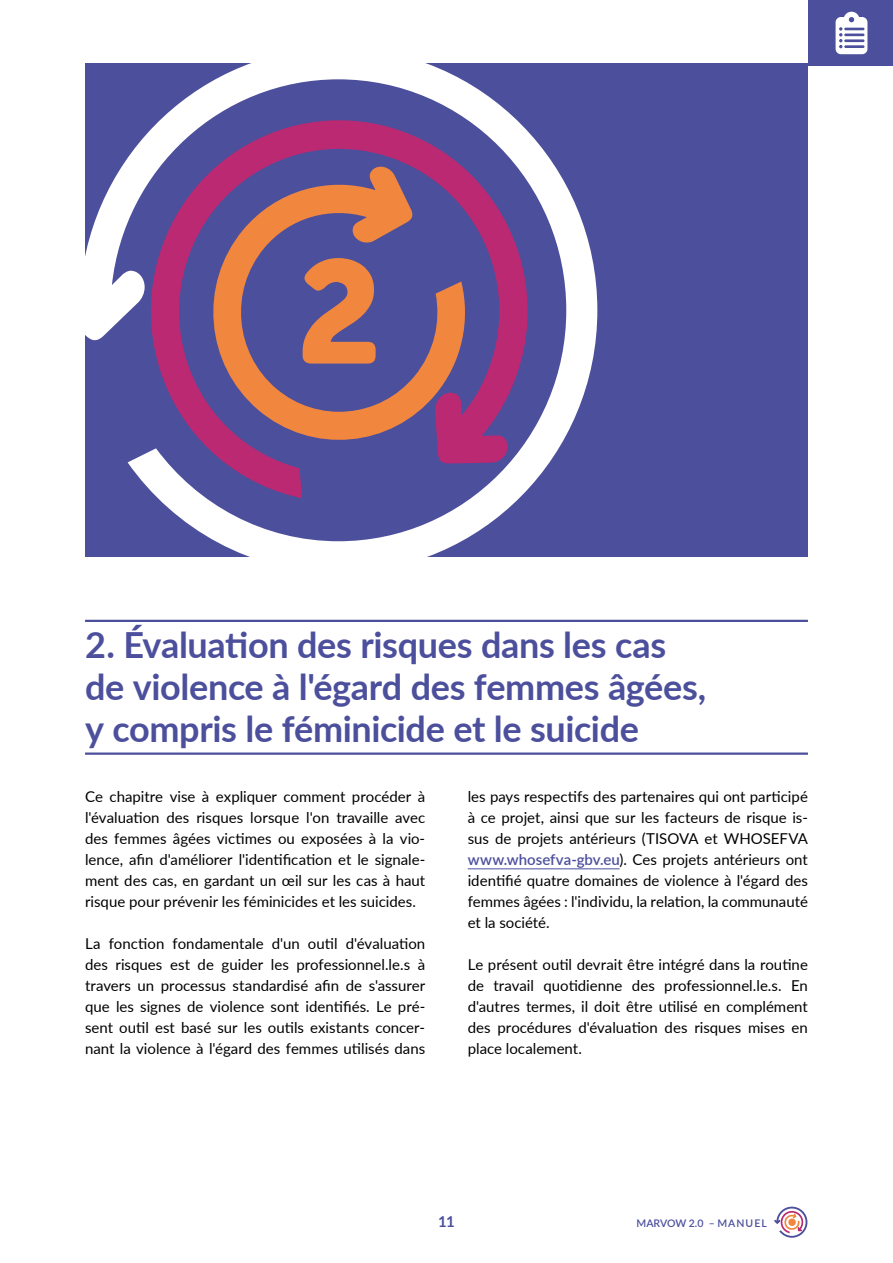
<style>
.page{position:relative;width:893px;height:1263px;background:#fff}
.page>*{position:absolute;margin:0;border:0;box-sizing:border-box;transform-origin:0 0}
.t1{font:145.05px "Museo Sans Rounded 900";color:#f1863e}
.t2{font:700 36px/42px "Lato";letter-spacing:-.01em;color:#4c4f9c}
.t3{font:15px/21px "Lato";color:#000;text-align:justify}
.t4{font:700 15px "Lato";color:#4c4f9c}
.t5{font:600 10.5px "Lato";letter-spacing:.05em;color:#4c4f9c}
.s1{font-weight:600;color:#4c4f9c}
</style>
<div class="page">
<div style="left:808px;top:0;width:85px;height:66px;background:#4c4f9c"></div>
<svg style="left:836px;top:12px;width:31px;height:42px"></svg>
<svg style="left:774px;top:1206px;width:33px;height:32px"></svg>
<hr style="left:85px;top:752px;width:723px;height:3px;background:#4c4f9c">
<hr style="left:85px;top:620px;width:723px;height:2px;background:#4c4f9c">
<hr style="left:468px;top:868px;width:152px;height:1px;background:#4c4f9c">
<div style="left:85px;top:64px;width:723px;height:493px;background:#4c4f9c"></div>
<svg style="left:85px;top:63px;width:512px;height:494px"></svg>
<svg style="left:124px;top:93px;width:419px;height:405px"></svg>
<svg style="left:198px;top:165px;width:273px;height:290px"></svg>
<h1 class="t1" style="left:297px;top:229px;width:86px">2</h1>
<h2 class="t2" style="left:85px;top:623px;width:623px">2. Évaluation des risques dans les cas de violence à l'égard des femmes âgées, y compris le féminicide et le suicide</h2>
<p class="t3" style="left:85px;top:786px;width:342px">Ce chapitre vise à expliquer comment procéder à l'évaluation des risques lorsque l'on travaille avec des femmes âgées victimes ou exposées à la vio&shy;lence, afin d'améliorer l'identification et le signale&shy;ment des cas, en gardant un œil sur les cas à haut risque pour prévenir les féminicides et les suicides.</p>
<p class="t3" style="left:85px;top:933px;width:342px">La fonction fondamentale d'un outil d'évaluation des risques est de guider les professionnel.le.s à travers un processus standardisé afin de s'assurer que les signes de violence sont identifiés. Le pré&shy;sent outil est basé sur les outils existants concer&shy;nant la violence à l'égard des femmes utilisés dans</p>
<p class="t3" style="left:468px;top:786px;width:342px">les pays respectifs des partenaires qui ont participé à ce projet, ainsi que sur les facteurs de risque is&shy;sus de projets antérieurs (TISOVA et WHOSEFVA <span class="s1">www.whosefva-gbv.eu</span>). Ces projets antérieurs ont identifié quatre domaines de violence à l'égard des femmes âgées : l'individu, la relation, la communauté et la société.</p>
<p class="t3" style="left:468px;top:954px;width:342px">Le présent outil devrait être intégré dans la routine de travail quotidienne des professionnel.le.s. En d'autres termes, il doit être utilisé en complément des procédures d'évaluation des risques mises en place localement.</p>
<p class="t4" style="left:438px;top:1212px;width:18px">11</p>
<p class="t5" style="left:636px;top:1217px;width:132px">MARVOW 2.0 – MANUEL</p>
</div>
